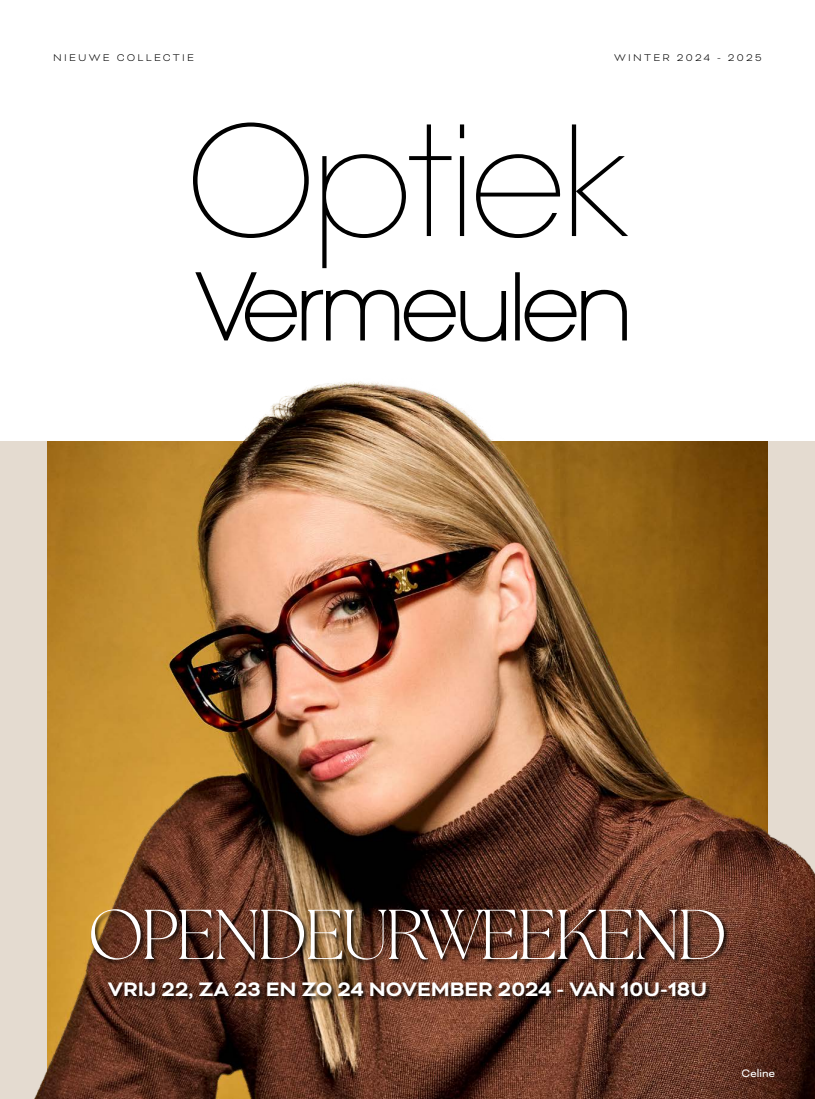
<style>
.page{position:relative;width:815px;height:1099px;background:#fff}
.page>*{position:absolute;margin:0;border:0;box-sizing:border-box;transform-origin:0 0}
.t1{font:300 70.25px "The Seasons";letter-spacing:-.05em;color:#fff}
.t2{font:700 22.5px "Bicyclette";color:#fff}
.t3{font:12.5px "Bicyclette";color:#fff}
.t4{font:300 11.25px "Bicyclette";letter-spacing:.2em;color:#000}
</style>
<div class="page">
<img style="left:0;top:341px;width:815px;height:757px">
<svg style="left:193px;top:122px;width:435px;height:219px"></svg>
<div style="left:90px;top:908px;width:640px;height:97px;background:#000;opacity:.88"></div>
<p class="t4" style="left:53px;top:51px;width:142px">NIEUWE COLLECTIE</p>
<p class="t4" style="left:614px;top:51px;width:149px">WINTER 2024 - 2025</p>
<h1 class="t1" style="left:88px;top:888px;width:641px">OPENDEURWEEKEND</h1>
<p class="t2" style="left:108px;top:976px;width:601px">VRIJ 22, ZA 23 EN ZO 24 NOVEMBER 2024 - VAN 10U-18U</p>
<p class="t3" style="left:741px;top:1065px;width:35px">Celine</p>
</div>
